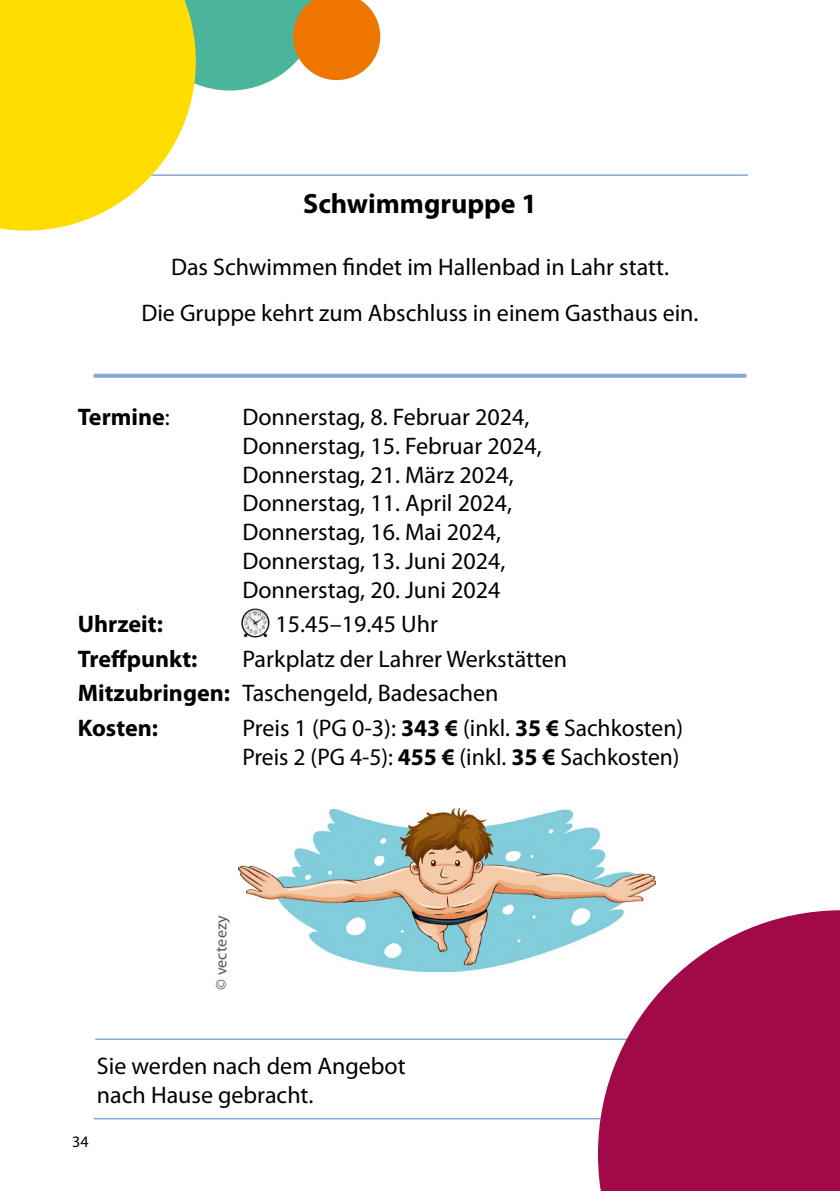
<style>
.page{position:relative;width:840px;height:1191px;background:#fff}
.page>*{position:absolute;margin:0;border:0;box-sizing:border-box;transform-origin:0 0}
.t1{font:700 28px "Myriad Pro";color:#000}
.t2{font:24px/28.8px "Myriad Pro";color:#000}
.t3{font:700 24px "Myriad Pro";color:#000}
.t4{font:16px "Myriad Pro";letter-spacing:.01em;color:#565655}
.t5{font:16px "Myriad Pro";color:#000}
.s1{font-weight:400}
.s2{font-weight:700}
</style>
<div class="page">
<hr style="left:95px;top:1038px;width:652px;height:2px;background:#85a7d4">
<hr style="left:95px;top:174px;width:652px;height:2px;background:#85a7d4">
<hr style="left:94px;top:1118px;width:652px;height:1px;background:#85a7d4">
<svg style="left:597px;top:910px;width:242px;height:281px;fill:#a10948"></svg>
<svg style="left:0;top:0;width:196px;height:231px;fill:#fd0"></svg>
<svg style="left:139px;top:0;width:241px;height:91px;background:#b2b65b"></svg>
<img style="left:241px;top:608px;width:29px;height:29px">
<img style="left:238px;top:809px;width:417px;height:162px">
<svg style="left:94px;top:374px;width:652px;height:4px;background:#8dacd6"></svg>
<p class="t1" style="left:303px;top:186px;width:235px">Schwimmgruppe 1</p>
<p class="t2" style="left:141px;top:243px;width:558px;line-height:45.8px;text-align:center">Das Schwimmen findet im Hallenbad in Lahr statt.<br>Die Gruppe kehrt zum Abschluss in einem Gasthaus ein.</p>
<p class="t3" style="left:78px;top:401px;width:93px">Termine<span class="s1">:</span></p>
<p class="t2" style="left:242px;top:402px;width:300px">Donnerstag, 8. Februar 2024,<br>Donnerstag, 15. Februar 2024,<br>Donnerstag, 21. März 2024,<br>Donnerstag, 11. April 2024,<br>Donnerstag, 16. Mai 2024,<br>Donnerstag, 13. Juni 2024,<br>Donnerstag, 20. Juni 2024</p>
<p class="t3" style="left:78px;top:608px;width:87px">Uhrzeit:</p>
<p class="t2" style="left:275px;top:609px;width:164px">15.45–19.45 Uhr</p>
<p class="t3" style="left:78px;top:643px;width:121px">Treffpunkt:</p>
<p class="t2" style="left:78px;top:641px;width:490px;line-height:34.4px;text-indent:164px">Parkplatz der Lahrer Werkstätten<br><span class="s2">Mitzubringen:</span> Taschengeld, Badesachen<br><span class="s2">Kosten:</span></p>
<p class="t2" style="left:242px;top:713px;width:442px">Preis 1 (PG 0-3): <span class="s2">343 €</span> (inkl. <span class="s2">35 €</span> Sachkosten)<br>Preis 2 (PG 4-5): <span class="s2">455 €</span> (inkl. <span class="s2">35 €</span> Sachkosten)</p>
<p class="t4" style="left:211px;top:990px;width:76px;rotate:-90deg">© vecteezy</p>
<p class="t2" style="left:97px;top:1051px;width:310px">Sie werden nach dem Angebot nach Hause gebracht.</p>
<p class="t5" style="left:72px;top:1131px;width:18px">34</p>
</div>
